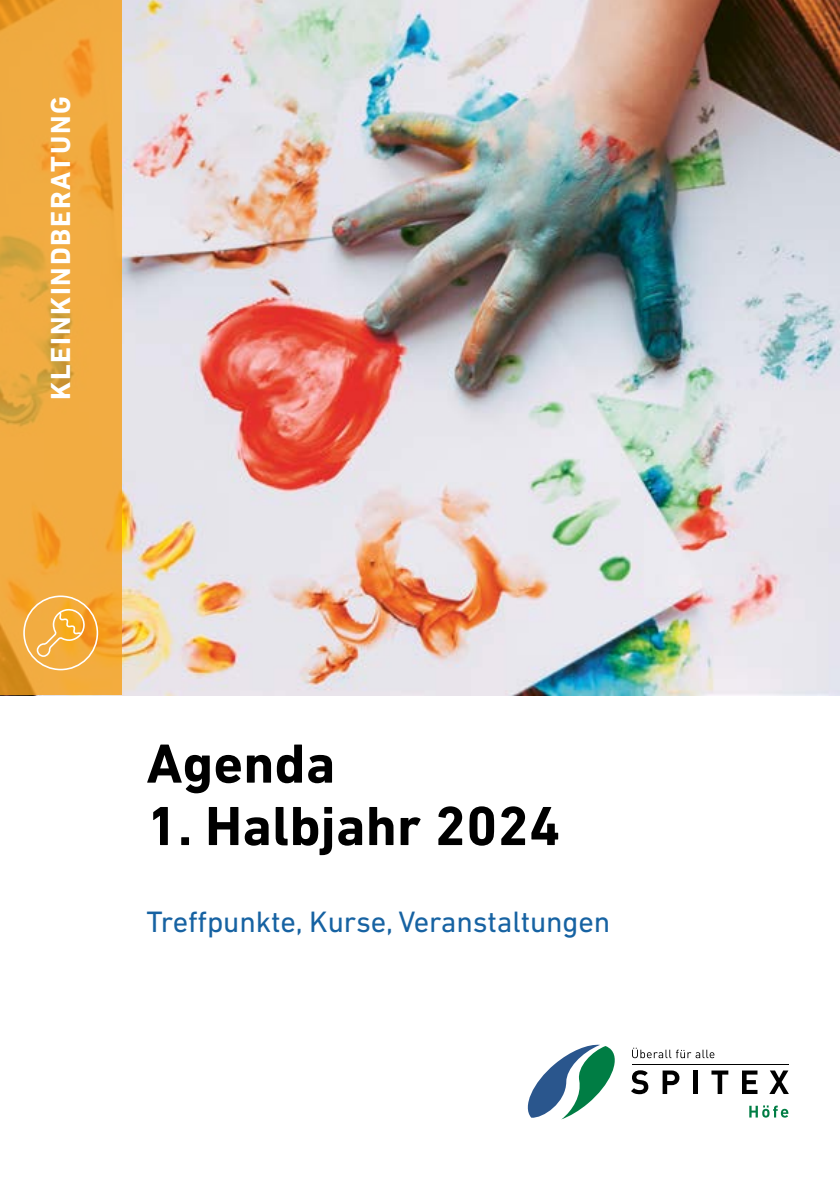
<style>
.page{position:relative;width:840px;height:1191px;background:#fff}
.page>*{position:absolute;margin:0;border:0;box-sizing:border-box;transform-origin:0 0}
.t1{font:700 56px "DIN Next LT Pro";letter-spacing:.005em;color:#000}
.t2{font:30px "DIN Next LT Pro";letter-spacing:-.005em;color:#1662a2}
.t3{font:700 28px "DIN Next LT Pro";letter-spacing:.06em;color:#fff}
</style>
<div class="page">
<img style="left:121px;top:0;width:718px;height:695px">
<svg style="left:0;top:0;width:121px;height:695px;background:#efa83d"></svg>
<svg style="left:527px;top:1044px;width:88px;height:75px"></svg>
<svg style="left:631px;top:1070px;width:17px;height:24px"></svg>
<svg style="left:662px;top:1070px;width:17px;height:24px"></svg>
<div style="left:692px;top:1070px;width:5px;height:24px;background:#000"></div>
<svg style="left:711px;top:1070px;width:17px;height:24px"></svg>
<svg style="left:742px;top:1070px;width:15px;height:24px"></svg>
<svg style="left:769px;top:1070px;width:19px;height:24px"></svg>
<hr style="left:631px;top:1064px;width:157px;height:1px;background:#000">
<svg style="left:632px;top:1047px;width:82px;height:11px"></svg>
<svg style="left:749px;top:1105px;width:38px;height:12px"></svg>
<div style="left:23px;top:595px;width:75px;height:75px;border:2px solid #fff;border-radius:50%"></div>
<svg style="left:36px;top:608px;width:51px;height:49px;background:#f5b44b"></svg>
<p class="t3" style="left:44px;top:400px;width:305px;rotate:-90deg">KLEINKINDBERATUNG</p>
<h1 class="t1" style="left:146px;top:731px;width:190px">Agenda</h1>
<h1 class="t1" style="left:146px;top:793px;width:415px">1. Halbjahr 2024</h1>
<p class="t2" style="left:146px;top:905px;width:465px">Treffpunkte, Kurse, Veranstaltungen</p>
</div>
